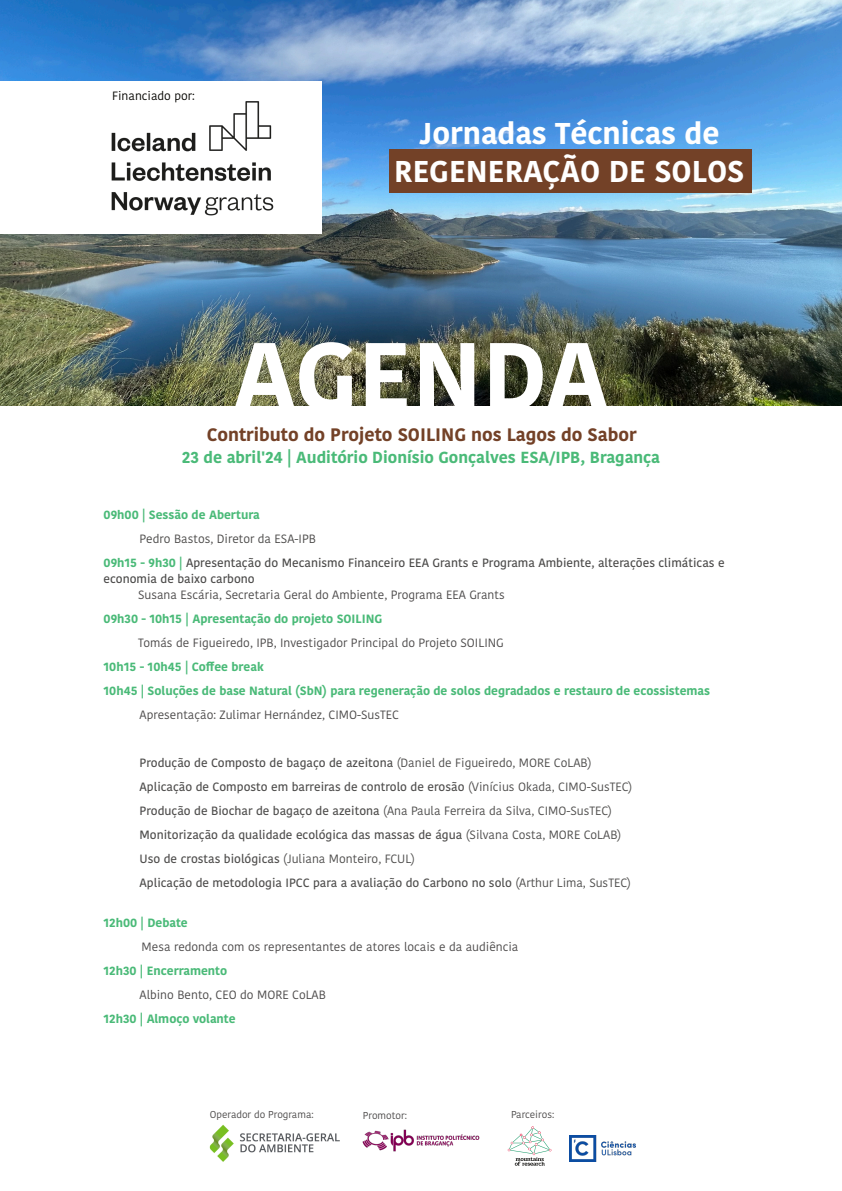
<style>
.page{position:relative;width:842px;height:1191px;background:#fff}
.page>*{position:absolute;margin:0;border:0;box-sizing:border-box;transform-origin:0 0}
.t1{font:700 96px "Kohinoor Bangla";color:#fff}
.t2{font:700 30px/38px "Kohinoor Bangla";color:#fff;text-align:center}
.t3{font:700 18px "Kohinoor Bangla";color:#734127}
.t4{font:700 16px "Kohinoor Bangla";color:#4aba78}
.t5{font:500 12px/24px "Kohinoor Bangla";color:#4e4d4c}
.t6{font:12px "Kohinoor Bangla";color:#4c4a4a}
.t7{font:700 12px/24px "Kohinoor Bangla";color:#4aba78}
.t8{font:500 12px/24px "Kohinoor Bangla";color:#4b4a49}
.t9{font:12px "Kohinoor Bangla";color:#080704}
.t10{font:10px "Kohinoor Bangla";color:#4c4a4a}
.s1{font-weight:400}
.s2{font-weight:700;color:#4aba78}
</style>
<div class="page">
<img style="left:0;top:0;width:842px;height:405px">
<div style="left:389px;top:149px;width:363px;height:43px;background:#734127"></div>
<div style="left:0;top:81px;width:322px;height:153px;background:#fff"></div>
<img style="left:111px;top:102px;width:162px;height:113px">
<img style="left:209px;top:1124px;width:131px;height:38px">
<img style="left:362px;top:1129px;width:118px;height:23px">
<svg style="left:508px;top:1126px;width:43px;height:39px"></svg>
<img style="left:569px;top:1135px;width:66px;height:26px">
<p class="t9" style="left:112px;top:88px;width:84px">Financiado por:</p>
<h2 class="t2" style="left:394px;top:114px;width:352px">Jornadas Técnicas de<br>REGENERAÇÃO DE SOLOS</h2>
<h1 class="t1" style="left:233px;top:309px;width:378px">AGENDA</h1>
<h3 class="t3" style="left:207px;top:422px;width:431px">Contributo do Projeto SOILING nos Lagos do Sabor</h3>
<h3 class="t4" style="left:182px;top:447px;width:480px">23 de abril'24 | Auditório Dionísio Gonçalves ESA/IPB, Bragança</h3>
<p class="t7" style="left:104px;top:503px;width:158px">09h00 | Sessão de Abertura</p>
<p class="t8" style="left:104px;top:527px;width:623px;text-indent:36px"><span class="s1">Pedro Bastos, Diretor da ESA-IPB<br></span><span class="s2">09h15 - 9h30 |</span> Apresentação do Mecanismo Financeiro EEA Grants e Programa Ambiente, alterações climáticas e</p>
<p class="t8" style="left:104px;top:567px;width:153px">economia de baixo carbono</p>
<p class="t6" style="left:138px;top:586px;width:368px">Susana Escária, Secretaria Geral do Ambiente, Programa EEA Grants</p>
<p class="t7" style="left:104px;top:607px;width:280px">09h30 - 10h15 | Apresentação do projeto SOILING</p>
<p class="t6" style="left:138px;top:634px;width:367px">Tomás de Figueiredo, IPB, Investigador Principal do Projeto SOILING</p>
<p class="t7" style="left:104px;top:655px;width:608px">10h15 - 10h45 | Coffee break<br>10h45 | Soluções de base Natural (SbN) para regeneração de solos degradados e restauro de ecossistemas</p>
<p class="t6" style="left:140px;top:706px;width:261px">Apresentação: Zulimar Hernández, CIMO-SusTEC</p>
<p class="t5" style="left:140px;top:751px;width:494px">Produção de Composto de bagaço de azeitona <span class="s1">(Daniel de Figueiredo, MORE CoLAB)<br></span>Aplicação de Composto em barreiras de controlo de erosão <span class="s1">(Vinícius Okada, CIMO-SusTEC)<br></span>Produção de Biochar de bagaço de azeitona <span class="s1">(Ana Paula Ferreira da Silva, CIMO-SusTEC)<br></span>Monitorização da qualidade ecológica das massas de água <span class="s1">(Silvana Costa, MORE CoLAB)<br></span>Uso de crostas biológicas <span class="s1">(Juliana Monteiro, FCUL)<br></span>Aplicação de metodologia IPCC para a avaliação do Carbono no solo <span class="s1">(Arthur Lima, SusTEC)</span></p>
<p class="t7" style="left:104px;top:911px;width:86px">12h00 | Debate</p>
<p class="t6" style="left:142px;top:938px;width:378px">Mesa redonda com os representantes de atores locais e da audiência</p>
<p class="t7" style="left:104px;top:959px;width:125px">12h30 | Encerramento</p>
<p class="t6" style="left:140px;top:986px;width:188px">Albino Bento, CEO do MORE CoLAB</p>
<p class="t7" style="left:104px;top:1007px;width:134px">12h30 | Almoço volante</p>
<p class="t10" style="left:210px;top:1107px;width:105px">Operador do Programa:</p>
<p class="t10" style="left:363px;top:1108px;width:46px">Promotor:</p>
<p class="t10" style="left:511px;top:1107px;width:45px">Parceiros:</p>
</div>
